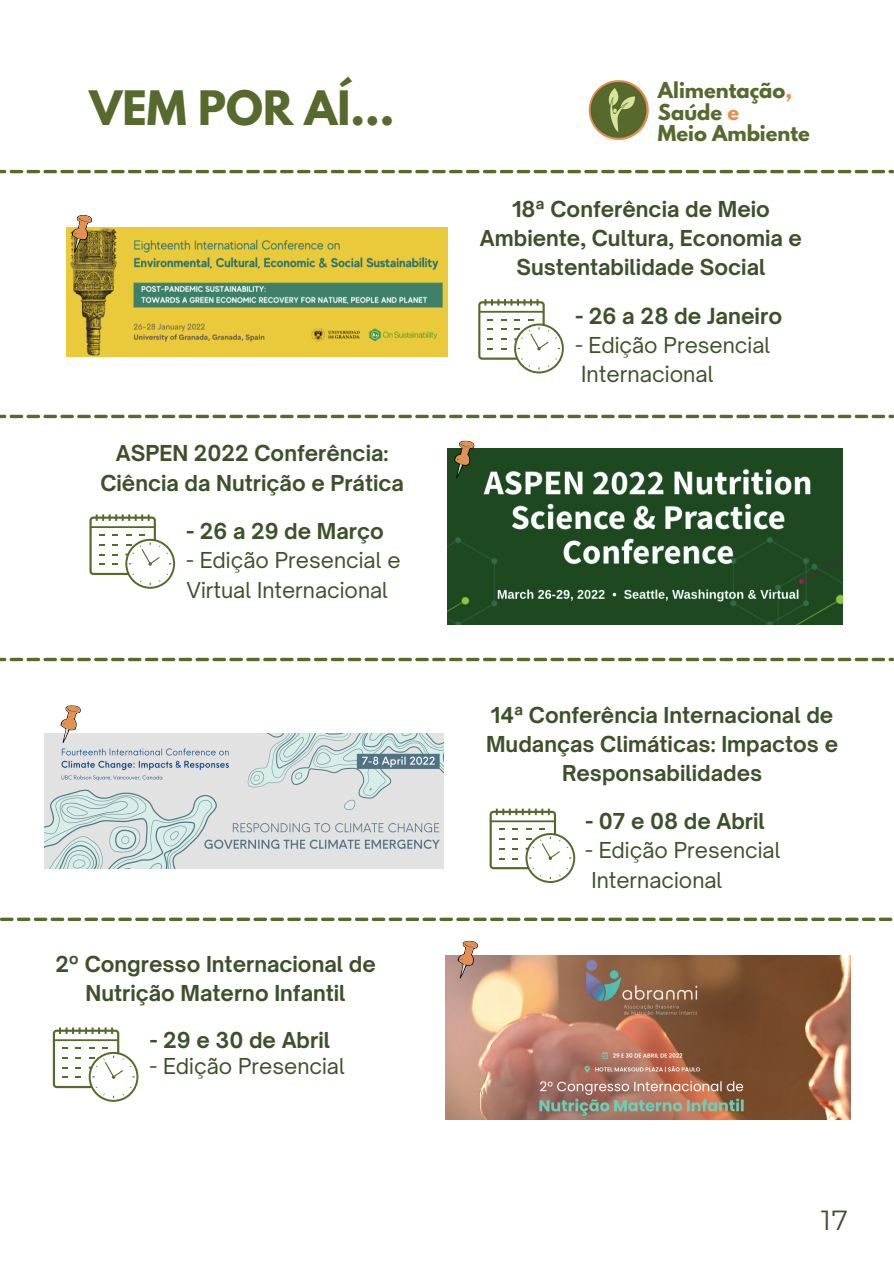
<style>
.page{position:relative;width:894px;height:1264px;background:#fff}
.page>*{position:absolute;margin:0;border:0;box-sizing:border-box;transform-origin:0 0}
.t1{font:700 42px "League Spartan";color:#58692e}
.t2{font:27.6px "Montserrat";color:#3e502a}
.t3{font:700 21.3px "Open Sauce One";color:#3e502a}
.t4{font:21.3px "Open Sauce One";color:#3e502a}
.t5{font:700 21px/29.2px "Open Sauce One";color:#3e502a;text-align:center}
.t6{font:21px/29.2px "Open Sauce One";color:#3e502a}
.t7{font:700 19.5px "League Spartan";color:#58692e}
.s1{color:#e49052}
</style>
<div class="page">
<svg style="left:0;top:170px;width:893px;height:3px"></svg>
<svg style="left:0;top:415px;width:893px;height:3px"></svg>
<svg style="left:0;top:657px;width:893px;height:4px"></svg>
<svg style="left:0;top:917px;width:893px;height:4px"></svg>
<img style="left:66px;top:228px;width:381px;height:128px">
<svg style="left:72px;top:215px;width:20px;height:38px"></svg>
<svg style="left:478px;top:299px;width:85px;height:74px"></svg>
<svg style="left:489px;top:808px;width:86px;height:75px"></svg>
<img style="left:445px;top:955px;width:405px;height:164px">
<svg style="left:457px;top:940px;width:21px;height:38px"></svg>
<img style="left:45px;top:733px;width:399px;height:135px">
<svg style="left:61px;top:705px;width:20px;height:38px"></svg>
<svg style="left:53px;top:1027px;width:85px;height:74px"></svg>
<img style="left:447px;top:448px;width:395px;height:176px">
<svg style="left:454px;top:440px;width:20px;height:38px"></svg>
<svg style="left:89px;top:514px;width:86px;height:74px"></svg>
<img style="left:539px;top:80px;width:157px;height:94px">
<p class="t1" style="left:89px;top:88px;width:306px">VEM POR AÍ...</p>
<p class="t5" style="left:100px;top:438px;width:305px">ASPEN 2022 Conferência:<br>Ciência da Nutrição e Prática</p>
<p class="t5" style="left:186px;top:516px;width:199px">- 26 a 29 de Março</p>
<p class="t6" style="left:186px;top:545px;width:215px">- Edição Presencial e<br>Virtual Internacional</p>
<p class="t5" style="left:55px;top:949px;width:322px">2º Congresso Internacional de<br>Nutrição Materno Infantil</p>
<p class="t5" style="left:150px;top:1025px;width:182px">- 29 e 30 de Abril</p>
<p class="t6" style="left:150px;top:1051px;width:196px">- Edição Presencial</p>
<p class="t7" style="left:657px;top:81px;width:136px">Alimentação<span class="s1">,</span></p>
<p class="t7" style="left:657px;top:102px;width:83px">Saúde <span class="s1">e</span></p>
<p class="t7" style="left:657px;top:123px;width:153px">Meio Ambiente</p>
<p class="t5" style="left:480px;top:194px;width:323px">18ª Conferência de Meio<br>Ambiente, Cultura, Economia e<br>Sustentabilidade Social</p>
<p class="t3" style="left:575px;top:302px;width:208px">- 26 a 28 de Janeiro</p>
<p class="t6" style="left:575px;top:330px;width:196px">- Edição Presencial</p>
<p class="t4" style="left:581px;top:361px;width:134px">Internacional</p>
<p class="t5" style="left:486px;top:700px;width:353px">14ª Conferência Internacional de<br>Mudanças Climáticas: Impactos e<br>Responsabilidades</p>
<p class="t5" style="left:585px;top:806px;width:181px">- 07 e 08 de Abril</p>
<p class="t6" style="left:585px;top:835px;width:196px">- Edição Presencial</p>
<p class="t6" style="left:591px;top:865px;width:132px">Internacional</p>
<p class="t2" style="left:821px;top:1203px;width:28px">17</p>
</div>
